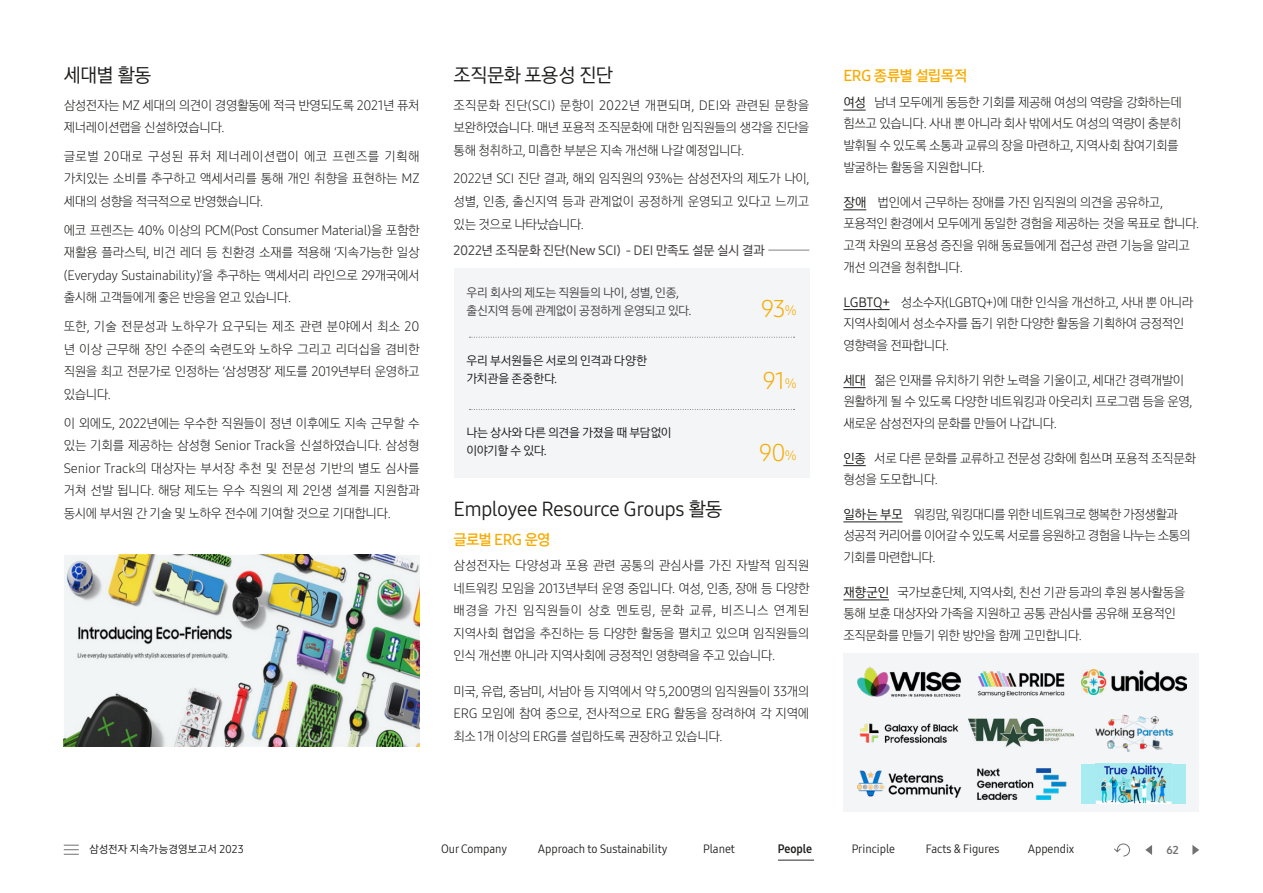
<style>
.page{position:relative;width:1263px;height:893px;background:#fff}
.page>*{position:absolute;margin:0;border:0;box-sizing:border-box;transform-origin:0 0}
.t1{font:24px "Samsung One Korean OTF 300";color:#f7ab00}
.t2{font:20.25px "Samsung One Korean OTF 400";letter-spacing:-.03em;color:#1f1e1d}
.t3{font:15.75px "Samsung One Korean OTF 600";letter-spacing:-.03em;color:#f7ab00}
.t4{font:13.5px/22.5px "Samsung One Korean OTF 300";letter-spacing:-.03em;color:#1f1e1d;text-align:justify}
.t5{font:13.5px/21.5px "Samsung One Korean OTF 300";letter-spacing:-.05em;color:#1f1e1d}
.t6{font:13.5px "Samsung One Korean OTF 500";letter-spacing:-.02em;color:#4a4747}
.t7{font:12.75px/18px "Samsung One Korean OTF 400";letter-spacing:-.015em;color:#1f1e1d}
.t8{font:12.75px/18px "Samsung One Korean OTF 400";letter-spacing:-.025em;color:#4a4747}
.t9{font:12px "Samsung One 400 C";color:#1f1e1d}
.t10{font:12px "Samsung One 700 C";color:#1f1e1d}
.t11{font:11.4px "Samsung One Korean OTF 700";color:#727171}
.t12{font:11.25px "Samsung One Korean OTF 400";letter-spacing:.005em;color:#1f1e1d}
.s1{font-size:13.5px}
.s2{font-family:"Samsung One Korean OTF 400"}
</style>
<div class="page">
<svg style="left:64px;top:845px;width:15px;height:10px"></svg>
<svg style="left:1114px;top:843px;width:16px;height:14px"></svg>
<svg style="left:1145px;top:845px;width:7px;height:10px"></svg>
<svg style="left:1192px;top:845px;width:7px;height:10px"></svg>
<hr style="left:778px;top:859px;width:36px;height:2px;background:#727171">
<svg style="left:843px;top:110px;width:23px;height:1px"></svg>
<svg style="left:843px;top:210px;width:23px;height:1px"></svg>
<hr style="left:843px;top:309px;width:47px;height:1px;background:#1f1e1d">
<svg style="left:843px;top:387px;width:23px;height:1px"></svg>
<svg style="left:843px;top:465px;width:23px;height:1px"></svg>
<hr style="left:843px;top:522px;width:59px;height:1px;background:#1f1e1d">
<hr style="left:843px;top:600px;width:46px;height:1px;background:#1f1e1d">
<img style="left:64px;top:555px;width:356px;height:192px">
<div style="left:454px;top:268px;width:355px;height:209px;background:#f4f5f7"></div>
<svg style="left:469px;top:337px;width:325px;height:1px"></svg>
<svg style="left:469px;top:409px;width:325px;height:1px"></svg>
<hr style="left:768px;top:250px;width:41px;height:1px;background:#828282">
<div style="left:843px;top:654px;width:356px;height:158px;background:#f4f5f7"></div>
<img style="left:857px;top:667px;width:104px;height:30px">
<img style="left:859px;top:723px;width:100px;height:20px">
<img style="left:857px;top:770px;width:104px;height:28px">
<img style="left:977px;top:671px;width:88px;height:26px">
<img style="left:969px;top:719px;width:105px;height:28px">
<img style="left:976px;top:768px;width:91px;height:32px">
<img style="left:1081px;top:670px;width:105px;height:25px">
<img style="left:1095px;top:714px;width:79px;height:38px">
<div style="left:1081px;top:764px;width:105px;height:39px;background:#a8ebf0"></div>
<img style="left:1096px;top:765px;width:75px;height:38px">
<h2 class="t2" style="left:64px;top:62px;width:89px">세대별 활동</h2>
<p class="t4" style="left:64px;top:93px;width:357px">삼성전자는 MZ 세대의 의견이 경영활동에 적극 반영되도록 2021년 퓨처 제너레이션랩을 신설하였습니다.</p>
<p class="t4" style="left:64px;top:145px;width:357px">글로벌 20대로 구성된 퓨처 제너레이션랩이 에코 프렌즈를 기획해 가치있는 소비를 추구하고 액세서리를 통해 개인 취향을 표현하는 MZ 세대의 성향을 적극적으로 반영했습니다.</p>
<p class="t4" style="left:64px;top:219px;width:357px">에코 프렌즈는 40% 이상의 PCM(Post Consumer Material)을 포함한 재활용 플라스틱, 비건 레더 등 친환경 소재를 적용해 ‘지속가능한 일상 (Everyday Sustainability)’을 추구하는 액세서리 라인으로 29개국에서 출시해 고객들에게 좋은 반응을 얻고 있습니다.</p>
<p class="t4" style="left:64px;top:315px;width:357px">또한, 기술 전문성과 노하우가 요구되는 제조 관련 분야에서 최소 20 년 이상 근무해 장인 수준의 숙련도와 노하우 그리고 리더십을 겸비한 직원을 최고 전문가로 인정하는 ‘삼성명장’ 제도를 2019년부터 운영하고 있습니다.</p>
<p class="t4" style="left:64px;top:411px;width:357px">이 외에도, 2022년에는 우수한 직원들이 정년 이후에도 지속 근무할 수 있는 기회를 제공하는 삼성형 Senior Track을 신설하였습니다. 삼성형 Senior Track의 대상자는 부서장 추천 및 전문성 기반의 별도 심사를 거쳐 선발 됩니다. 해당 제도는 우수 직원의 제 2인생 설계를 지원함과 동시에 부서원 간 기술 및 노하우 전수에 기여할 것으로 기대합니다.</p>
<h2 class="t2" style="left:454px;top:62px;width:161px">조직문화 포용성 진단</h2>
<p class="t4" style="left:454px;top:93px;width:357px">조직문화 진단(SCI) 문항이 2022년 개편되며, DEI와 관련된 문항을 보완하였습니다. 매년 포용적 조직문화에 대한 임직원들의 생각을 진단을 통해 청취하고, 미흡한 부분은 지속 개선해 나갈 예정입니다.</p>
<p class="t4" style="left:454px;top:167px;width:357px">2022년 SCI 진단 결과, 해외 임직원의 93%는 삼성전자의 제도가 나이, 성별, 인종, 출신지역 등과 관계없이 공정하게 운영되고 있다고 느끼고 있는 것으로 나타났습니다.</p>
<p class="t6" style="left:454px;top:241px;width:312px">2022년 조직문화 진단(New SCI) - DEI 만족도 설문 실시 결과</p>
<p class="t8" style="left:466px;top:283px;width:227px">우리 회사의 제도는 직원들의 나이, 성별, 인종, 출신지역 등에 관계없이 공정하게 운영되고 있다.</p>
<p class="t7" style="left:466px;top:351px;width:182px">우리 부서원들은 서로의 인격과 다양한 가치관을 존중한다.</p>
<p class="t7" style="left:466px;top:424px;width:207px">나는 상사와 다른 의견을 가졌을 때 부담없이 이야기할 수 있다.</p>
<h1 class="t1" style="left:761px;top:292px;width:37px">93<span class="s1">%</span></h1>
<h1 class="t1" style="left:763px;top:364px;width:35px">91<span class="s1">%</span></h1>
<h1 class="t1" style="left:759px;top:437px;width:39px">90<span class="s1">%</span></h1>
<h2 class="t2" style="left:454px;top:495px;width:270px">Employee Resource Groups 활동</h2>
<p class="t3" style="left:454px;top:529px;width:99px">글로벌 ERG 운영</p>
<p class="t4" style="left:454px;top:554px;width:357px">삼성전자는 다양성과 포용 관련 공통의 관심사를 가진 자발적 임직원 네트워킹 모임을 2013년부터 운영 중입니다. 여성, 인종, 장애 등 다양한 배경을 가진 임직원들이 상호 멘토링, 문화 교류, 비즈니스 연계된 지역사회 협업을 추진하는 등 다양한 활동을 펼치고 있으며 임직원들의 인식 개선뿐 아니라 지역사회에 긍정적인 영향력을 주고 있습니다.</p>
<p class="t4" style="left:454px;top:679px;width:357px">미국, 유럽, 중남미, 서남아 등 지역에서 약 5,200명의 임직원들이 33개의 ERG 모임에 참여 중으로, 전사적으로 ERG 활동을 장려하여 각 지역에 최소 1개 이상의 ERG를 설립하도록 권장하고 있습니다.</p>
<p class="t3" style="left:843px;top:65px;width:125px">ERG 종류별 설립목적</p>
<p class="t4" style="left:843px;top:91px;width:340px;line-height:21.6px;text-align:left"><span class="s2">여성</span> 남녀 모두에게 동등한 기회를 제공해 여성의 역량을 강화하는데 힘쓰고 있습니다. 사내 뿐 아니라 회사 밖에서도 여성의 역량이 충분히 발휘될 수 있도록 소통과 교류의 장을 마련하고, 지역사회 참여기회를 발굴하는 활동을 지원합니다.</p>
<p class="t4" style="left:843px;top:191px;width:357px;line-height:21.6px;text-align:left"><span class="s2">장애</span> 법인에서 근무하는 장애를 가진 임직원의 의견을 공유하고, 포용적인 환경에서 모두에게 동일한 경험을 제공하는 것을 목표로 합니다. 고객 차원의 포용성 증진을 위해 동료들에게 접근성 관련 기능을 알리고 개선 의견을 청취합니다.</p>
<p class="t4" style="left:843px;top:291px;width:351px;line-height:21.5px;text-align:left"><span class="s2">LGBTQ+</span> 성소수자(LGBTQ+)에 대한 인식을 개선하고, 사내 뿐 아니라 지역사회에서 성소수자를 돕기 위한 다양한 활동을 기획하여 긍정적인 영향력을 전파합니다.</p>
<p class="t4" style="left:843px;top:369px;width:350px;line-height:21.5px;text-align:left"><span class="s2">세대</span> 젊은 인재를 유치하기 위한 노력을 기울이고, 세대간 경력개발이 원활하게 될 수 있도록 다양한 네트워킹과 아웃리치 프로그램 등을 운영, 새로운 삼성전자의 문화를 만들어 나갑니다.</p>
<p class="t4" style="left:843px;top:447px;width:354px;line-height:21.1px"><span class="s2">인종</span> 서로 다른 문화를 교류하고 전문성 강화에 힘쓰며 포용적 조직문화 형성을 도모합니다.</p>
<p class="t5" style="left:843px;top:503px;width:349px"><span class="s2">일하는 부모</span> 워킹맘, 워킹대디를 위한 네트워크로 행복한 가정생활과 성공적 커리어를 이어갈 수 있도록 서로를 응원하고 경험을 나누는 소통의 기회를 마련합니다.</p>
<p class="t4" style="left:843px;top:581px;width:343px;line-height:21.5px;text-align:left"><span class="s2">재향군인</span> 국가보훈단체, 지역사회, 친선 기관 등과의 후원 봉사활동을 통해 보훈 대상자와 가족을 지원하고 공통 관심사를 공유해 포용적인 조직문화를 만들기 위한 방안을 함께 고민합니다.</p>
<p class="t12" style="left:89px;top:841px;width:156px">삼성전자 지속가능경영보고서 2023</p>
<p class="t9" style="left:441px;top:841px;width:67px">Our Company</p>
<p class="t9" style="left:538px;top:841px;width:131px">Approach to Sustainability</p>
<p class="t9" style="left:703px;top:841px;width:33px">Planet</p>
<p class="t10" style="left:778px;top:841px;width:36px">People</p>
<p class="t9" style="left:852px;top:841px;width:45px">Principle</p>
<p class="t9" style="left:926px;top:841px;width:75px">Facts &amp; Figures</p>
<p class="t9" style="left:1028px;top:841px;width:48px">Appendix</p>
<p class="t11" style="left:1166px;top:842px;width:14px">62</p>
</div>
